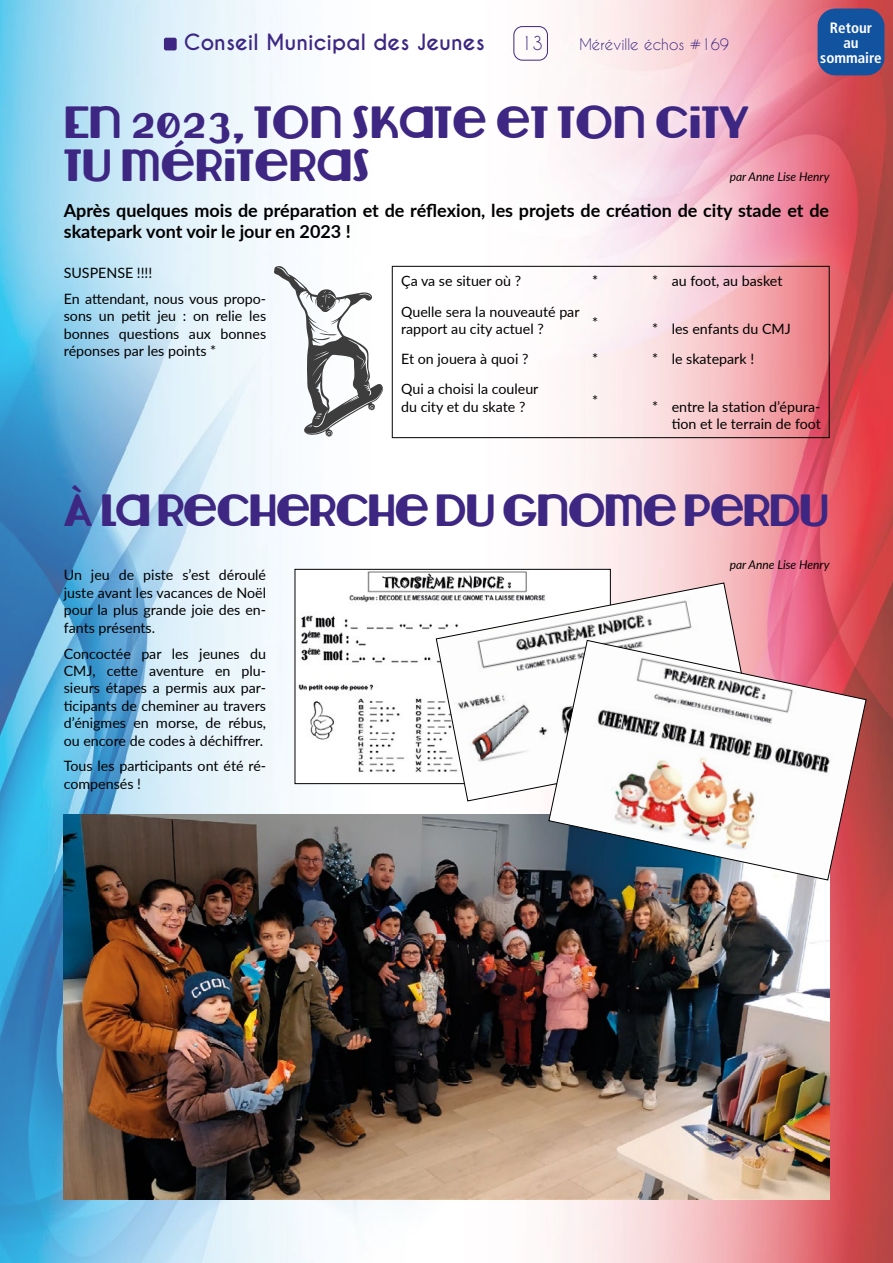
<style>
.page{position:relative;width:893px;height:1263px;background:#fff}
.page>*{position:absolute;margin:0;border:0;box-sizing:border-box;transform-origin:0 0}
.t1{font:36px/43.2px "Lemondrop";color:#3d2783}
.t2{font:36px "Lemondrop";letter-spacing:-.04em;color:#3d2783}
.t3{font:700 21px "Caviar Dreams";color:#3d2783}
.t4{font:700 18px/21.6px "Lato";color:#000}
.t5{font:18px "Caviar Dreams";color:#3d2783}
.t6{font:15px "Caviar Dreams";color:#3d2783}
.t7{font:700 condensed 15px/15px "Frutiger";color:#fff;text-align:center}
.t8{font:14.25px/17.4px "Lato";color:#000}
.t9{font:italic 12px "Lato";color:#000}
</style>
<div class="page">
<img style="left:0;top:0;width:893px;height:1263px">
<div style="left:164px;top:38px;width:13px;height:12px;background:#3d2783;border-radius:2px"></div>
<div style="left:514px;top:26px;width:34px;height:34px;border:1px solid #3d2783;border-radius:9px"></div>
<div style="left:392px;top:266px;width:438px;height:172px;border:1px solid #000"></div>
<svg style="left:274px;top:266px;width:109px;height:171px"></svg>
<img style="left:64px;top:815px;width:766px;height:384px">
<img style="left:297px;top:571px;width:312px;height:211px">
<svg style="left:435px;top:582px;width:321px;height:220px"></svg>
<img style="left:548px;top:640px;width:319px;height:241px">
<div style="left:818px;top:9px;width:66px;height:66px;background:#1253a0;border-radius:18px"></div>
<h2 class="t3" style="left:184px;top:30px;width:302px">Conseil Municipal des Jeunes</h2>
<p class="t5" style="left:521px;top:33px;width:23px">13</p>
<p class="t6" style="left:579px;top:36px;width:151px">Méréville échos #169</p>
<p class="t7" style="left:820px;top:20px;width:63px">Retour<br>au sommaire</p>
<h1 class="t1" style="left:64px;top:102px;width:686px">EN 2023, TON SKATE ET TON CITY<br>TU MÉRITERAS</h1>
<p class="t9" style="left:730px;top:168px;width:101px">par Anne Lise Henry</p>
<p class="t4" style="left:64px;top:198px;width:767px">Après quelques mois de préparation et de réflexion, les projets de création de city stade et de skatepark vont voir le jour en 2023 !</p>
<p class="t8" style="left:401px;top:272px;width:121px">Ça va se situer où ?</p>
<p class="t8" style="left:592px;top:272px;width:8px">*</p>
<p class="t8" style="left:652px;top:272px;width:132px">* au foot, au basket</p>
<p class="t8" style="left:401px;top:302px;width:180px">Quelle sera la nouveauté par rapport au city actuel ?</p>
<p class="t8" style="left:592px;top:313px;width:8px">*</p>
<p class="t8" style="left:64px;top:259px;width:204px;line-height:26px">SUSPENSE !!!!<br>En attendant, nous vous propo-</p>
<p class="t8" style="left:64px;top:307px;width:204px;text-align:justify">sons un petit jeu : on relie les bonnes questions aux bonnes réponses par les points *</p>
<p class="t8" style="left:652px;top:319px;width:140px">* les enfants du CMJ</p>
<p class="t8" style="left:401px;top:350px;width:129px">Et on jouera à quoi ?</p>
<p class="t8" style="left:592px;top:350px;width:8px">*</p>
<p class="t8" style="left:652px;top:350px;width:103px">* le skatepark !</p>
<p class="t8" style="left:401px;top:380px;width:139px">Qui a choisi la couleur du city et du skate ?</p>
<p class="t8" style="left:592px;top:391px;width:8px">*</p>
<p class="t8" style="left:652px;top:397px;width:170px;text-align:right">* entre la station d’épura&shy;tion et le terrain de foot</p>
<h1 class="t2" style="left:64px;top:485px;width:767px">À LA RECHERCHE DU GNOME PERDU</h1>
<p class="t8" style="left:64px;top:566px;width:204px;text-align:justify">Un jeu de piste s’est déroulé juste avant les vacances de Noël pour la plus grande joie des en&shy;fants présents.</p>
<p class="t8" style="left:64px;top:644px;width:204px;text-align:justify">Concoctée par les jeunes du CMJ, cette aventure en plu&shy;sieurs étapes a permis aux par&shy;ticipants de cheminer au travers d’énigmes en morse, de rébus, ou encore de codes à déchiffrer.</p>
<p class="t8" style="left:64px;top:757px;width:204px">Tous les participants ont été ré&shy;compensés !</p>
<p class="t9" style="left:730px;top:556px;width:101px">par Anne Lise Henry</p>
</div>
